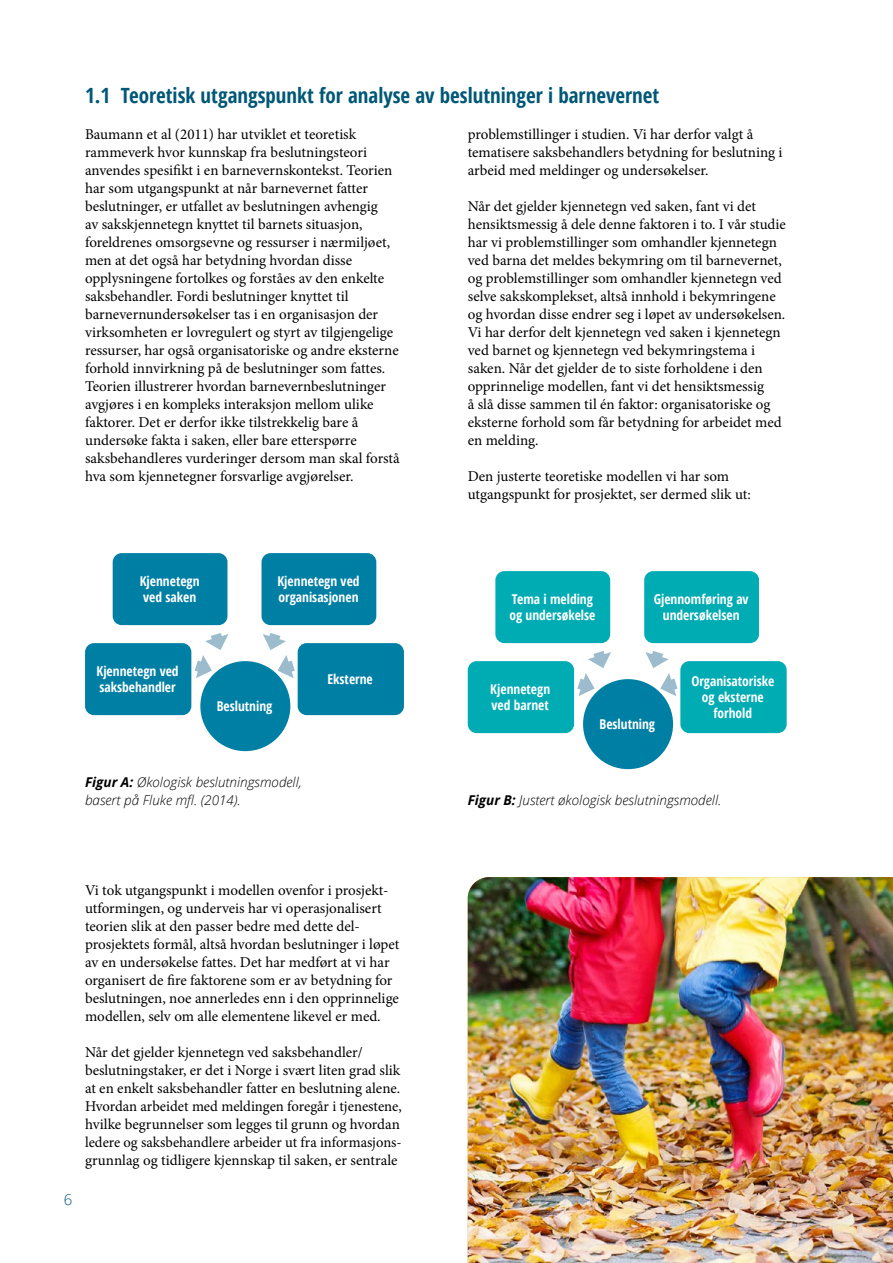
<style>
.page{position:relative;width:893px;height:1263px;background:#fff}
.page>*{position:absolute;margin:0;border:0;box-sizing:border-box;transform-origin:0 0}
.t1{font:700 condensed 21px "Open Sans";color:#005776}
.t2{font:15px/18px "Minion Pro";color:#000}
.t3{font:300 15px "Open Sans";color:#005776}
.t4{font:700 condensed 13.5px/16.2px "Open Sans";color:#fff}
.t5{font:italic 300 13.5px/18px "Open Sans";color:#000}
.s1{font-weight:700}
</style>
<div class="page">
<div style="left:85px;top:643px;width:106px;height:72px;background:#007fa4;border-radius:9px"></div>
<div style="left:298px;top:643px;width:106px;height:72px;background:#007fa4;border-radius:9px"></div>
<div style="left:113px;top:553px;width:114px;height:72px;background:#007fa4;border-radius:9px"></div>
<div style="left:261px;top:553px;width:115px;height:72px;background:#007fa4;border-radius:9px"></div>
<div style="left:200px;top:661px;width:90px;height:90px;background:#007fa4;border-radius:50%"></div>
<svg style="left:260px;top:621px;width:46px;height:60px"></svg>
<svg style="left:183px;top:621px;width:48px;height:60px"></svg>
<div style="left:468px;top:661px;width:106px;height:72px;background:#00acb3;border-radius:9px"></div>
<div style="left:680px;top:661px;width:107px;height:72px;background:#00acb3;border-radius:9px"></div>
<div style="left:495px;top:571px;width:115px;height:72px;background:#00acb3;border-radius:9px"></div>
<div style="left:644px;top:571px;width:115px;height:72px;background:#00acb3;border-radius:9px"></div>
<div style="left:583px;top:679px;width:90px;height:90px;background:#007fa4;border-radius:50%"></div>
<svg style="left:643px;top:639px;width:46px;height:60px"></svg>
<svg style="left:566px;top:639px;width:48px;height:60px"></svg>
<img style="left:468px;top:877px;width:425px;height:386px">
<h1 class="t1" style="left:85px;top:81px;width:576px">1.1 Teoretisk utgangspunkt for analyse av beslutninger i barnevernet</h1>
<p class="t2" style="left:85px;top:125px;width:316px">Baumann et al (2011) har utviklet et teoretisk rammeverk hvor kunnskap fra beslutningsteori anvendes spesifikt i en barnevernskontekst. Teorien har som utgangspunkt at når barnevernet fatter beslutninger, er utfallet av beslutningen avhengig<br>av sakskjennetegn knyttet til barnets situasjon, foreldrenes omsorgsevne og ressurser i nærmiljøet, men at det også har betydning hvordan disse opplysningene fortolkes og forståes av den enkelte saksbehandler. Fordi beslutninger knyttet til barnevernundersøkelser tas i en organisasjon der virksomheten er lovregulert og styrt av tilgjengelige ressurser, har også organisatoriske og andre eksterne forhold innvirkning på de beslutninger som fattes.<br>Teorien illustrerer hvordan barnevernbeslutninger avgjøres i en kompleks interaksjon mellom ulike faktorer. Det er derfor ikke tilstrekkelig bare å undersøke fakta i saken, eller bare etterspørre saksbehandleres vurderinger dersom man skal forstå hva som kjennetegner forsvarlige avgjørelser.</p>
<p class="t2" style="left:468px;top:125px;width:316px">problemstillinger i studien. Vi har derfor valgt å tematisere saksbehandlers betydning for beslutning i arbeid med meldinger og undersøkelser.</p>
<p class="t2" style="left:468px;top:197px;width:320px">Når det gjelder kjennetegn ved saken, fant vi det hensiktsmessig å dele denne faktoren i to. I vår studie har vi problemstillinger som omhandler kjennetegn ved barna det meldes bekymring om til barnevernet, og problemstillinger som omhandler kjennetegn ved selve sakskomplekset, altså innhold i bekymringene og hvordan disse endrer seg i løpet av undersøkelsen.<br>Vi har derfor delt kjennetegn ved saken i kjennetegn ved barnet og kjennetegn ved bekymringstema i saken. Når det gjelder de to siste forholdene i den opprinnelige modellen, fant vi det hensiktsmessig<br>å slå disse sammen til én faktor: organisatoriske og eksterne forhold som får betydning for arbeidet med en melding.</p>
<p class="t2" style="left:468px;top:467px;width:285px">Den justerte teoretiske modellen vi har som utgangspunkt for prosjektet, ser dermed slik ut:</p>
<p class="t4" style="left:140px;top:573px;width:61px">Kjennetegn ved saken</p>
<p class="t4" style="left:277px;top:573px;width:84px">Kjennetegn ved organisasjonen</p>
<p class="t4" style="left:96px;top:663px;width:84px">Kjennetegn ved saksbehandler</p>
<p class="t4" style="left:327px;top:671px;width:47px">Eksterne</p>
<p class="t4" style="left:217px;top:698px;width:57px">Beslutning</p>
<p class="t5" style="left:85px;top:773px;width:218px"><span class="s1">Figur A:</span> Økologisk beslutningsmodell, basert på Fluke mfl. (2014).</p>
<p class="t4" style="left:509px;top:591px;width:88px">Tema i melding og undersøkelse</p>
<p class="t4" style="left:654px;top:591px;width:96px;text-align:center">Gjennomføring av undersøkelsen</p>
<p class="t4" style="left:490px;top:681px;width:61px">Kjennetegn ved barnet</p>
<p class="t4" style="left:691px;top:673px;width:84px;text-align:center">Organisatoriske og eksterne forhold</p>
<p class="t4" style="left:599px;top:716px;width:57px">Beslutning</p>
<p class="t5" style="left:468px;top:791px;width:255px"><span class="s1">Figur B:</span> Justert økologisk beslutningsmodell.</p>
<p class="t3" style="left:64px;top:1189px;width:10px">6</p>
<p class="t2" style="left:85px;top:881px;width:316px">Vi tok utgangspunkt i modellen ovenfor i prosjekt&shy;utformingen, og underveis har vi operasjonalisert teorien slik at den passer bedre med dette del&shy;prosjektets formål, altså hvordan beslutninger i løpet av en undersøkelse fattes. Det har medført at vi har organisert de fire faktorene som er av betydning for beslutningen, noe annerledes enn i den opprinnelige modellen, selv om alle elementene likevel er med.</p>
<p class="t2" style="left:85px;top:1043px;width:318px">Når det gjelder kjennetegn ved saksbehandler/ beslutningstaker, er det i Norge i svært liten grad slik at en enkelt saksbehandler fatter en beslutning alene.<br>Hvordan arbeidet med meldingen foregår i tjenestene, hvilke begrunnelser som legges til grunn og hvordan ledere og saksbehandlere arbeider ut fra informasjons&shy;grunnlag og tidligere kjennskap til saken, er sentrale</p>
</div>
